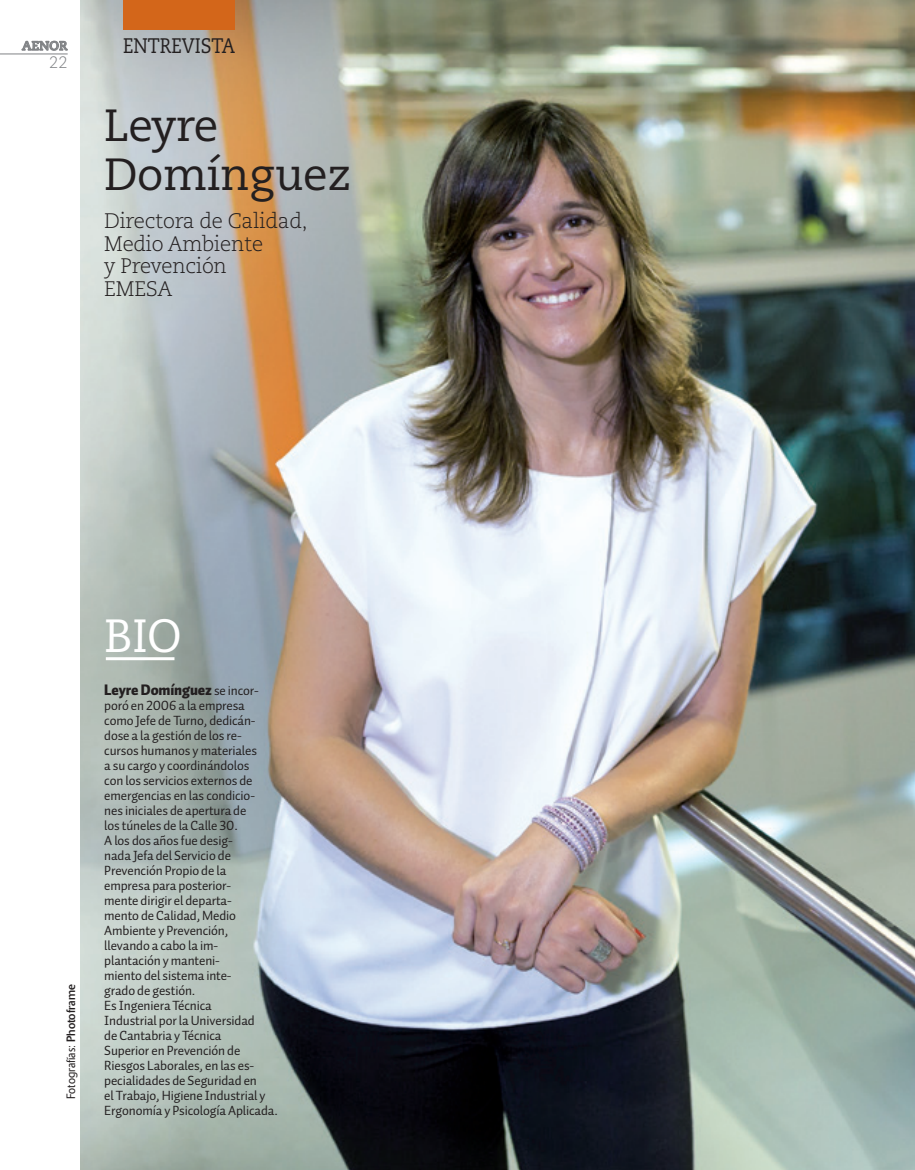
<style>
.page{position:relative;width:915px;height:1170px;background:#fff}
.page>*{position:absolute;margin:0;border:0;box-sizing:border-box;transform-origin:0 0}
.NOMBRE_ENTREVISTA{font:46.5px "Caecilia LT Std";color:#fff}
.NOMBRE_ENTREVISTA-2{font:45px/49.5px "Caecilia LT Std";letter-spacing:-.01em;color:#231f20}
.CARGO_ENTREVISTA{font:300 21px/22.5px "Caecilia LT Std";letter-spacing:-.01em;color:#231f20}
.t1{font:21px "Caecilia LT Std";color:#231f20;scale:.85 1}
.t2{font:300 16.5px "Caecilia LT Std";color:#808285}
.BIOGRAFIA_TEXTO{font:900 15px "Auto 1";letter-spacing:-.01em;color:#231f20}
.BIOGRAFIA_TEXTO-2{font:13.5px/15px "Auto 1 Regular LF";letter-spacing:-.01em;color:#231f20}
.t3{font:700 12.75px "Caecilia LT Std";color:#808285}
._002_PREGUNTA_GRANAT{font:300 12px "Delta";color:#231f20;scale:.96 1}
.s1{font-weight:400}
.s2{font-family:"Auto 1 Regular LF";font-weight:400;font-size:13.5px}
</style>
<div class="page">
<svg style="left:22px;top:41px;width:46px;height:10px"></svg>
<hr style="left:0;top:54px;width:68px;height:1px;background:#808285">
<img style="left:81px;top:0;width:833px;height:1169px">
<div style="left:123px;top:0;width:112px;height:30px;background:#d3661a"></div>
<hr style="left:106px;top:657px;width:68px;height:3px;background:#fff">
<p class="t3" style="left:22px;top:38px;width:47px">AENOR</p>
<p class="t2" style="left:49px;top:53px;width:20px">22</p>
<p class="t1" style="left:123px;top:34px;width:133px">ENTREVISTA</p>
<p class="NOMBRE_ENTREVISTA-2" style="left:104px;top:101px;width:248px">Leyre<br>Domínguez</p>
<p class="CARGO_ENTREVISTA" style="left:104px;top:210px;width:205px">Directora de Calidad,<br>Medio Ambiente<br>y Prevención</p>
<p class="CARGO_ENTREVISTA" style="left:104px;top:278px;width:70px">EMESA</p>
<p class="_002_PREGUNTA_GRANAT" style="left:64px;top:1098px;width:120px;rotate:-90deg">Fotografías: <span class="s1">Photoframe</span></p>
<p class="NOMBRE_ENTREVISTA" style="left:104px;top:609px;width:79px">BIO</p>
<p class="BIOGRAFIA_TEXTO" style="left:104px;top:679px;width:156px">Leyre Domínguez <span class="s2">se incor-</span></p>
<p class="BIOGRAFIA_TEXTO-2" style="left:104px;top:697px;width:154px">poró en 2006 a la empresa como Jefe de Turno, dedicán&shy;dose a la gestión de los re&shy;cursos humanos y materiales a su cargo y coordinándolos con los servicios externos de emergencias en las condicio&shy;nes iniciales de apertura de los túneles de la Calle 30.</p>
<p class="BIOGRAFIA_TEXTO-2" style="left:104px;top:832px;width:133px">A los dos años fue desig&shy;nada Jefa del Servicio de<br>Prevención Propio de la empresa para posterior&shy;mente dirigir el departa&shy;mento de Calidad, Medio<br>Ambiente y Prevención, llevando a cabo la im&shy;plantación y manteni&shy;miento del sistema inte&shy;grado de gestión.</p>
<p class="BIOGRAFIA_TEXTO-2" style="left:104px;top:997px;width:175px">Es Ingeniera Técnica<br>Industrial por la Universidad<br>de Cantabria y Técnica<br>Superior en Prevención de<br>Riesgos Laborales, en las es&shy;pecialidades de Seguridad en<br>el Trabajo, Higiene Industrial y<br>Ergonomía y Psicología Aplicada.</p>
</div>
